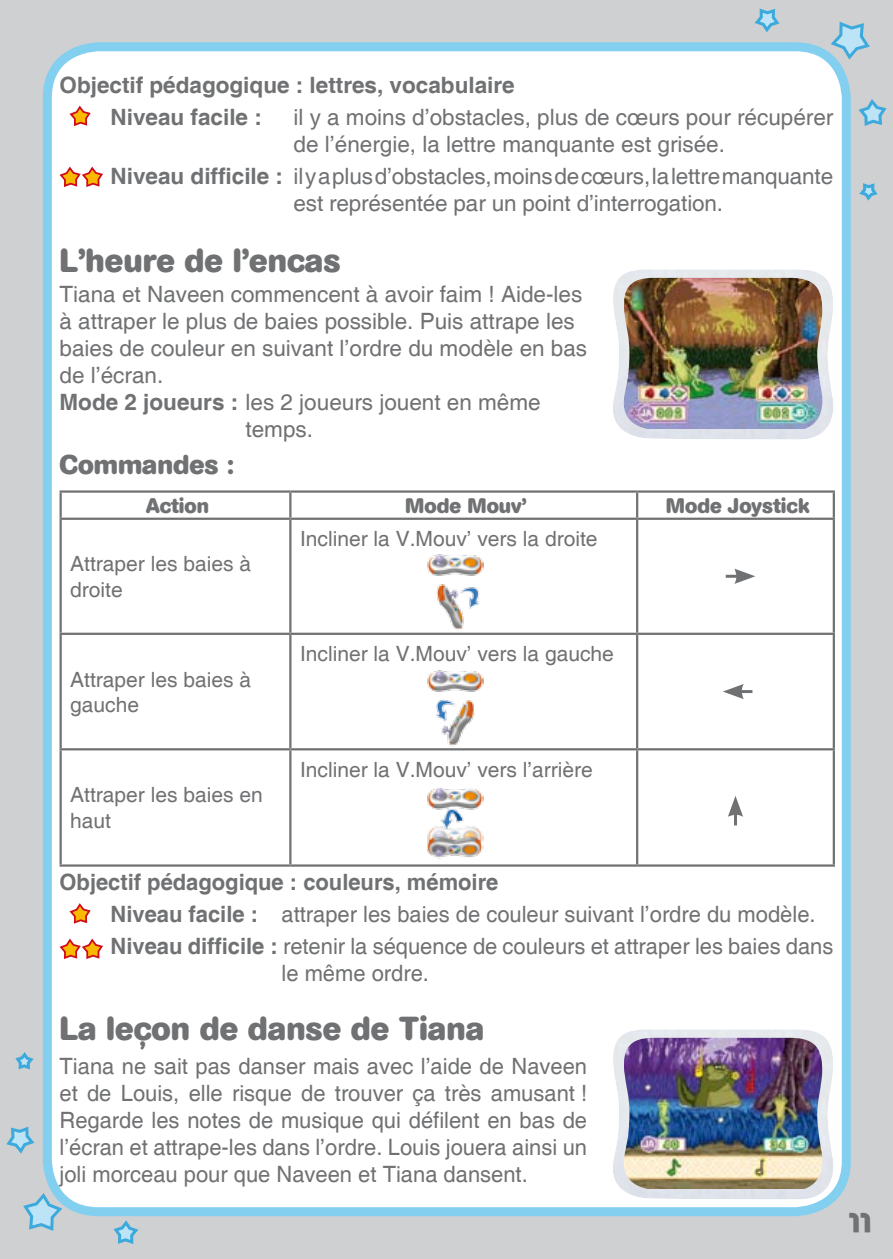
<style>
.page{position:relative;width:893px;height:1259px;background:#cfd0d1}
.page>*{position:absolute;margin:0;border:0;box-sizing:border-box;transform-origin:0 0}
.t1{font:700 33px "AG Book Rounded";color:#707173}
.t2{font:700 27px "AG Book Rounded";color:#707173}
.t3{font:italic 24px "Mathmos Original";color:#707173}
.t4{font:22.5px/27px "Helvetica";color:#707173}
.t5{font:700 22.5px/32.1px "Helvetica";color:#707173}
.t6{font:21px/25.2px "Helvetica";color:#707173}
.t7{font:700 21px "AG Book Rounded";color:#707173}
.s1{font-weight:700}
</style>
<div class="page">
<svg style="left:828px;top:21px;width:42px;height:41px"></svg>
<svg style="left:858px;top:99px;width:29px;height:27px"></svg>
<svg style="left:754px;top:8px;width:26px;height:24px"></svg>
<svg style="left:859px;top:183px;width:19px;height:18px"></svg>
<svg style="left:23px;top:1190px;width:42px;height:41px"></svg>
<svg style="left:6px;top:1126px;width:29px;height:28px"></svg>
<svg style="left:113px;top:1220px;width:26px;height:24px"></svg>
<svg style="left:15px;top:1052px;width:19px;height:18px"></svg>
<div style="left:47px;top:47px;width:799px;height:1164px;background:#fff;border-radius:51px"></div>
<div style="left:43px;top:42px;width:808px;height:1174px;border:9px solid #83cff0;border-radius:51px"></div>
<hr style="left:60px;top:490px;width:230px;height:3px;background:#707173">
<hr style="left:60px;top:493px;width:2px;height:24px;background:#707173">
<hr style="left:290px;top:490px;width:347px;height:3px;background:#707173">
<hr style="left:289px;top:493px;width:2px;height:24px;background:#707173">
<hr style="left:637px;top:490px;width:198px;height:3px;background:#707173">
<hr style="left:636px;top:493px;width:2px;height:24px;background:#707173">
<hr style="left:833px;top:493px;width:2px;height:24px;background:#707173">
<hr style="left:60px;top:517px;width:230px;height:3px;background:#707173">
<hr style="left:60px;top:520px;width:2px;height:112px;background:#707173">
<hr style="left:290px;top:517px;width:347px;height:3px;background:#707173">
<hr style="left:289px;top:520px;width:2px;height:112px;background:#707173">
<hr style="left:637px;top:517px;width:198px;height:3px;background:#707173">
<hr style="left:636px;top:520px;width:2px;height:112px;background:#707173">
<hr style="left:833px;top:520px;width:2px;height:112px;background:#707173">
<hr style="left:60px;top:632px;width:230px;height:3px;background:#707173">
<hr style="left:60px;top:635px;width:2px;height:113px;background:#707173">
<hr style="left:290px;top:632px;width:347px;height:3px;background:#707173">
<hr style="left:289px;top:635px;width:2px;height:113px;background:#707173">
<hr style="left:637px;top:632px;width:198px;height:3px;background:#707173">
<hr style="left:636px;top:635px;width:2px;height:113px;background:#707173">
<hr style="left:833px;top:635px;width:2px;height:113px;background:#707173">
<hr style="left:60px;top:748px;width:230px;height:2px;background:#707173">
<hr style="left:60px;top:750px;width:2px;height:114px;background:#707173">
<hr style="left:290px;top:748px;width:347px;height:2px;background:#707173">
<hr style="left:289px;top:750px;width:2px;height:114px;background:#707173">
<hr style="left:637px;top:748px;width:198px;height:2px;background:#707173">
<hr style="left:636px;top:750px;width:2px;height:114px;background:#707173">
<hr style="left:833px;top:750px;width:2px;height:114px;background:#707173">
<hr style="left:60px;top:864px;width:230px;height:2px;background:#707173">
<hr style="left:290px;top:864px;width:347px;height:2px;background:#707173">
<hr style="left:637px;top:864px;width:198px;height:2px;background:#707173">
<svg style="left:726px;top:568px;width:29px;height:16px"></svg>
<svg style="left:723px;top:684px;width:29px;height:15px"></svg>
<svg style="left:728px;top:796px;width:15px;height:29px"></svg>
<img style="left:427px;top:554px;width:56px;height:77px">
<img style="left:427px;top:670px;width:56px;height:76px">
<img style="left:613px;top:1029px;width:222px;height:170px">
<img style="left:622px;top:1037px;width:202px;height:151px">
<svg style="left:59px;top:938px;width:44px;height:21px"></svg>
<svg style="left:69px;top:903px;width:22px;height:21px"></svg>
<svg style="left:59px;top:166px;width:44px;height:21px"></svg>
<svg style="left:69px;top:105px;width:22px;height:21px"></svg>
<img style="left:613px;top:270px;width:220px;height:169px">
<img style="left:622px;top:278px;width:202px;height:150px">
<img style="left:427px;top:788px;width:56px;height:71px">
<p class="t5" style="left:111px;top:70px;width:406px;text-indent:-51px">Objectif pédagogique : lettres, vocabulaire<br>Niveau facile :</p>
<p class="t4" style="left:294px;top:104px;width:541px">il y a moins d’obstacles, plus de cœurs pour récupérer de l’énergie, la lettre manquante est grisée.</p>
<p class="t4" style="left:294px;top:164px;width:541px;text-indent:-183px"><span class="s1">Niveau difficile :</span> il y a plus d’obstacles, moins de cœurs, la lettre manquante est représentée par un point d’interrogation.</p>
<h1 class="t1" style="left:60px;top:241px;width:283px">L’heure de l’encas</h1>
<p class="t4" style="left:60px;top:281px;width:524px">Tiana et Naveen commencent à avoir faim ! Aide-les</p>
<p class="t4" style="left:60px;top:308px;width:517px">à attraper le plus de baies possible. Puis attrape les</p>
<p class="t4" style="left:60px;top:335px;width:529px">baies de couleur en suivant l’ordre du modèle en bas</p>
<p class="t4" style="left:60px;top:362px;width:105px">de l’écran.</p>
<p class="t4" style="left:60px;top:389px;width:483px"><span class="s1">Mode 2 joueurs :</span> les 2 joueurs jouent en même</p>
<p class="t4" style="left:246px;top:416px;width:69px">temps.</p>
<p class="t2" style="left:60px;top:449px;width:176px">Commandes :</p>
<p class="t7" style="left:146px;top:493px;width:65px">Action</p>
<p class="t7" style="left:405px;top:493px;width:123px">Mode Mouv’</p>
<p class="t7" style="left:666px;top:493px;width:145px">Mode Joystick</p>
<p class="t6" style="left:70px;top:552px;width:182px">Attraper les baies à droite</p>
<p class="t6" style="left:300px;top:527px;width:299px">Incliner la V.Mouv’ vers la droite</p>
<p class="t6" style="left:70px;top:667px;width:182px">Attraper les baies à gauche</p>
<p class="t6" style="left:70px;top:783px;width:194px">Attraper les baies en haut</p>
<p class="t6" style="left:300px;top:642px;width:315px">Incliner la V.Mouv’ vers la gauche</p>
<p class="t6" style="left:300px;top:757px;width:294px">Incliner la V.Mouv’ vers l’arrière</p>
<p class="t4" style="left:111px;top:867px;width:724px;line-height:32.1px;text-indent:-51px"><span class="s1">Objectif pédagogique : couleurs, mémoire<br>Niveau facile :</span> attraper les baies de couleur suivant l’ordre du modèle.<br><span class="s1">Niveau difficile :</span> retenir la séquence de couleurs et attraper les baies dans</p>
<p class="t4" style="left:282px;top:961px;width:149px">le même ordre.</p>
<h1 class="t1" style="left:60px;top:1009px;width:426px">La leçon de danse de Tiana</h1>
<p class="t4" style="left:60px;top:1053px;width:529px;text-align:justify">Tiana ne sait pas danser mais avec l’aide de Naveen et de Louis, elle risque de trouver ça très amusant !<br>Regarde les notes de musique qui défilent en bas de l’écran et attrape-les dans l’ordre. Louis jouera ainsi un joli morceau pour que Naveen et Tiana dansent.</p>
<p class="t3" style="left:851px;top:1209px;width:29px">11</p>
</div>
